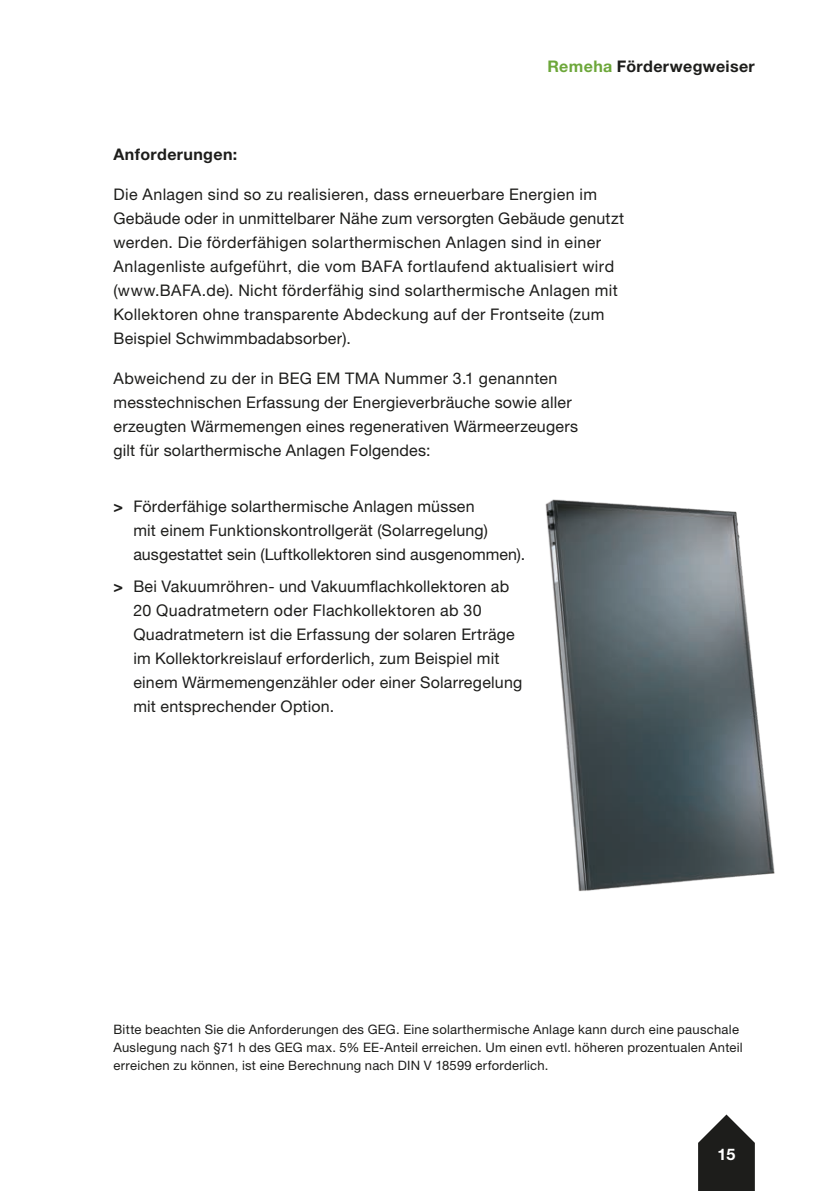
<style>
.page{position:relative;width:840px;height:1191px;background:#fff}
.page>*{position:absolute;margin:0;border:0;box-sizing:border-box;transform-origin:0 0}
.t1{font:16px/24px "Helvetica Neue LT Pro";letter-spacing:.015em;color:#1d1d1b}
.t2{font:16px "Helvetica Neue";letter-spacing:.015em;color:#1d1d1b}
.t3{font:700 16px "Helvetica Neue LT Pro";letter-spacing:.025em;color:#1d1d1b}
.t4{font:700 16px "Helvetica Neue LT Pro";color:#fff}
.t5{font:13px/18px "Helvetica Neue LT Pro";letter-spacing:.02em;color:#1d1d1b}
.s1{color:#6da73a}
.s2{font-weight:700}
.s3{font-family:"Helvetica Neue LT Pro";font-weight:700}
.s4{font-family:"Helvetica Neue"}
</style>
<div class="page">
<img style="left:545px;top:499px;width:230px;height:392px">
<svg style="left:698px;top:1114px;width:56px;height:77px"></svg>
<p class="t3" style="left:547px;top:56px;width:209px"><span class="s1">Remeha</span> Förderwegweiser</p>
<p class="t3" style="left:113px;top:144px;width:125px">Anforderungen:</p>
<p class="t1" style="left:113px;top:182px;width:512px">Die Anlagen sind so zu realisieren, dass erneuerbare Energien im Gebäude oder in unmittelbarer Nähe zum versorgten Gebäude genutzt werden. Die förderfähigen solarthermischen Anlagen sind in einer Anlagenliste aufgeführt, die vom BAFA fortlaufend aktualisiert wird (www.BAFA.de). Nicht förderfähig sind solarthermische Anlagen mit Kollektoren ohne transparente Abdeckung auf der Frontseite (zum Beispiel Schwimmbadabsorber).</p>
<p class="t1" style="left:113px;top:366px;width:466px">Abweichend zu der in BEG EM TMA Nummer 3.1 genannten messtechnischen Erfassung der Energieverbräuche sowie aller erzeugten Wärmemengen eines regenerativen Wärmeerzeugers gilt für solarthermische Anlagen Folgendes:</p>
<p class="t1" style="left:133px;top:494px;width:393px;text-indent:-20px"><span class="s2">&gt;</span> Förderfähige solarthermische Anlagen müssen<br>mit einem Funktionskontrollgerät (Solarregelung) ausgestattet sein (Luftkollektoren sind ausgenommen).</p>
<p class="t2" style="left:113px;top:575px;width:397px"><span class="s3">&gt;</span> Bei Vakuumröhren- und Vakuumflachkollektoren ab</p>
<p class="t1" style="left:133px;top:598px;width:390px"><span class="s4">20 Quadratmetern oder</span> Flachkollektoren ab 30<br>Quadratmetern ist die Erfassung der solaren Erträge im Kollektorkreislauf erforderlich, zum Beispiel mit einem Wärmemengenzähler oder einer Solarregelung mit entsprechender Option.</p>
<p class="t5" style="left:113px;top:1019px;width:630px">Bitte beachten Sie die Anforderungen des GEG. Eine solarthermische Anlage kann durch eine pauschale<br>Auslegung nach §71 h des GEG max. 5% EE-Anteil erreichen. Um einen evtl. höheren prozentualen Anteil erreichen zu können, ist eine Berechnung nach DIN V 18599 erforderlich.</p>
<p class="t4" style="left:717px;top:1144px;width:19px">15</p>
</div>
